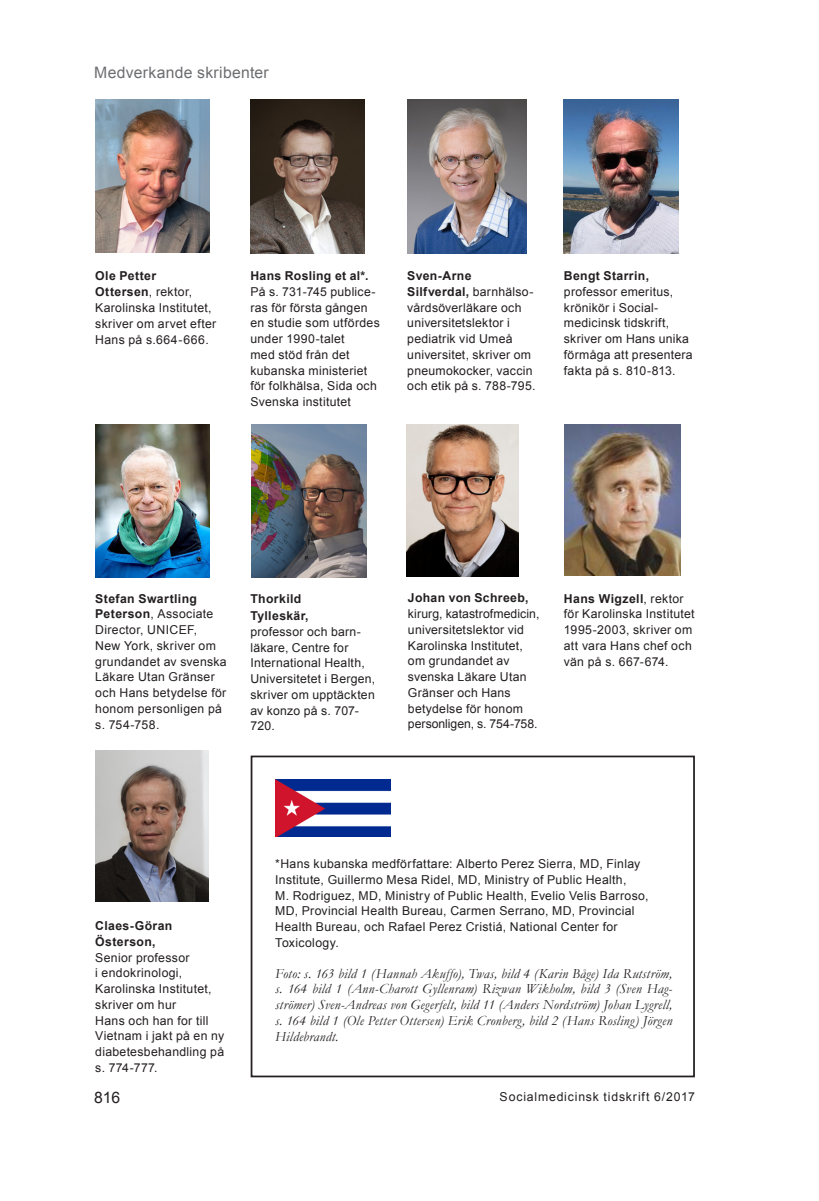
<style>
.page{position:relative;width:819px;height:1201px;background:#fff}
.page>*{position:absolute;margin:0;border:0;box-sizing:border-box;transform-origin:0 0}
.t1{font:15.75px "Arial";letter-spacing:.015em;color:#6c6d70}
.t2{font:15.75px "Arial";color:#231f20}
.figtext{font:italic 14px/15.8px "Garamond";letter-spacing:.015em;color:#231f20;text-align:justify}
.kontaktiintro{font:12.25px/15.8px "Arial";letter-spacing:.025em;color:#231f20}
.bröd_utan_indrag{font:12.25px/15.8px "Arial";letter-spacing:.02em;color:#231f20}
.figtext-2{font:12.25px/15.8px "Arial";letter-spacing:.02em;color:#231f20}
.bröd_utan_indrag-2{font:12.25px "Arial";letter-spacing:.065em;color:#231f20}
.bröd_utan_indrag-3{font:700 12.25px/17.5px "Arial";letter-spacing:.03em;color:#231f20}
.kontaktiintro-2{font:700 12.25px "Arial";letter-spacing:.035em;color:#231f20}
.figtext-3{font:700 12.25px "Arial";letter-spacing:.03em;color:#231f20}
.s1{font-weight:700}
</style>
<div class="page">
<img style="left:564px;top:424px;width:116px;height:152px">
<img style="left:95px;top:751px;width:113px;height:150px">
<img style="left:251px;top:100px;width:113px;height:154px">
<img style="left:406px;top:425px;width:112px;height:151px">
<img style="left:95px;top:99px;width:114px;height:153px">
<img style="left:407px;top:99px;width:119px;height:155px">
<img style="left:564px;top:99px;width:114px;height:155px">
<img style="left:95px;top:425px;width:114px;height:152px">
<img style="left:251px;top:425px;width:115px;height:152px">
<img style="left:275px;top:779px;width:115px;height:57px">
<div style="left:251px;top:755px;width:443px;height:322px;border:2px solid #231f20"></div>
<p class="t1" style="left:94px;top:62px;width:176px">Medverkande skribenter</p>
<p class="bröd_utan_indrag-3" style="left:95px;top:268px;width:62px">Ole Petter</p>
<p class="bröd_utan_indrag" style="left:95px;top:284px;width:122px"><span class="s1">Ottersen</span>, rektor,<br>Karolinska Institutet, skriver om arvet efter<br>Hans på s.664-666.</p>
<p class="bröd_utan_indrag" style="left:250px;top:268px;width:131px"><span class="s1">Hans Rosling et al*.<br></span>På s. 731-745 publice&shy;ras för första gången en studie som utfördes under 1990-talet<br>med stöd från det kubanska ministeriet för folkhälsa, Sida och<br>Svenska institutet</p>
<p class="bröd_utan_indrag" style="left:564px;top:268px;width:130px"><span class="s1">Bengt Starrin, </span>professor emeritus, krönikör i Social&shy;medicinsk tidskrift, skriver om Hans unika förmåga att presentera fakta på s. 810-813.</p>
<p class="figtext-3" style="left:407px;top:267px;width:66px">Sven-Arne</p>
<p class="figtext-2" style="left:407px;top:284px;width:130px"><span class="s1">Silfverdal,</span> barnhälso&shy;vårdsöverläkare och universitetslektor i pediatrik vid Umeå universitet, skriver om pneumokocker, vaccin och etik på s. 788-795.</p>
<p class="kontaktiintro" style="left:95px;top:590px;width:133px"><span class="s1">Stefan Swartling<br>Peterson</span>, Associate<br>Director, UNICEF,<br>New York, skriver om grundandet av svenska<br>Läkare Utan Gränser och Hans betydelse för honom personligen på s. 754-758.</p>
<p class="bröd_utan_indrag-3" style="left:250px;top:590px;width:60px">Thorkild<br>Tylleskär,</p>
<p class="bröd_utan_indrag" style="left:250px;top:624px;width:126px">professor och barn&shy;läkare, Centre for<br>International Health,<br>Universitetet i Bergen, skriver om upptäckten av konzo på s. 707-<br>720.</p>
<p class="bröd_utan_indrag" style="left:408px;top:590px;width:133px"><span class="s1">Johan von Schreeb, </span>kirurg, katastrofmedicin, universitetslektor vid<br>Karolinska Institutet, om grundandet av svenska Läkare Utan<br>Gränser och Hans betydelse för honom personligen, s. 754-758.</p>
<p class="kontaktiintro" style="left:564px;top:590px;width:132px"><span class="s1">Hans Wigzell</span>, rektor för Karolinska Institutet<br>1995-2003, skriver om att vara Hans chef och vän på s. 667-674.</p>
<p class="kontaktiintro-2" style="left:95px;top:917px;width:79px">Claes-Göran</p>
<p class="kontaktiintro-2" style="left:95px;top:933px;width:62px">Österson,</p>
<p class="kontaktiintro" style="left:95px;top:949px;width:130px">Senior professor<br>i endokrinologi,<br>Karolinska Institutet, skriver om hur<br>Hans och han for till<br>Vietnam i jakt på en ny diabetesbehandling på s. 774-777.</p>
<p class="kontaktiintro" style="left:275px;top:856px;width:366px">*Hans kubanska medförfattare: Alberto Perez Sierra, MD, Finlay<br>Institute, Guillermo Mesa Ridel, MD, Ministry of Public Health,</p>
<p class="kontaktiintro" style="left:275px;top:887px;width:375px">M. Rodriguez, MD, Ministry of Public Health, Evelio Velis Barroso,<br>MD, Provincial Health Bureau, Carmen Serrano, MD, Provincial<br>Health Bureau, och Rafael Perez Cristiá, National Center for</p>
<p class="kontaktiintro" style="left:275px;top:934px;width:65px">Toxicology.</p>
<p class="figtext" style="left:275px;top:965px;width:398px">Foto: s. 163 bild 1 (Hannah Akuffo), Twas, bild 4 (Karin Båge) Ida Rutström, s. 164 bild 1 (Ann-Charott Gyllenram) Rizwan Wikholm, bild 3 (Sven Hag&shy;strömer) Sven-Andreas von Gegerfelt, bild 11 (Anders Nordström) Johan Lygrell, s. 164 bild 1 (Ole Petter Ottersen) Erik Cronberg, bild 2 (Hans Rosling) Jörgen Hildebrandt.</p>
<p class="t2" style="left:94px;top:1087px;width:27px">816</p>
<p class="bröd_utan_indrag-2" style="left:499px;top:1088px;width:197px">Socialmedicinsk tidskrift 6/2017</p>
</div>
